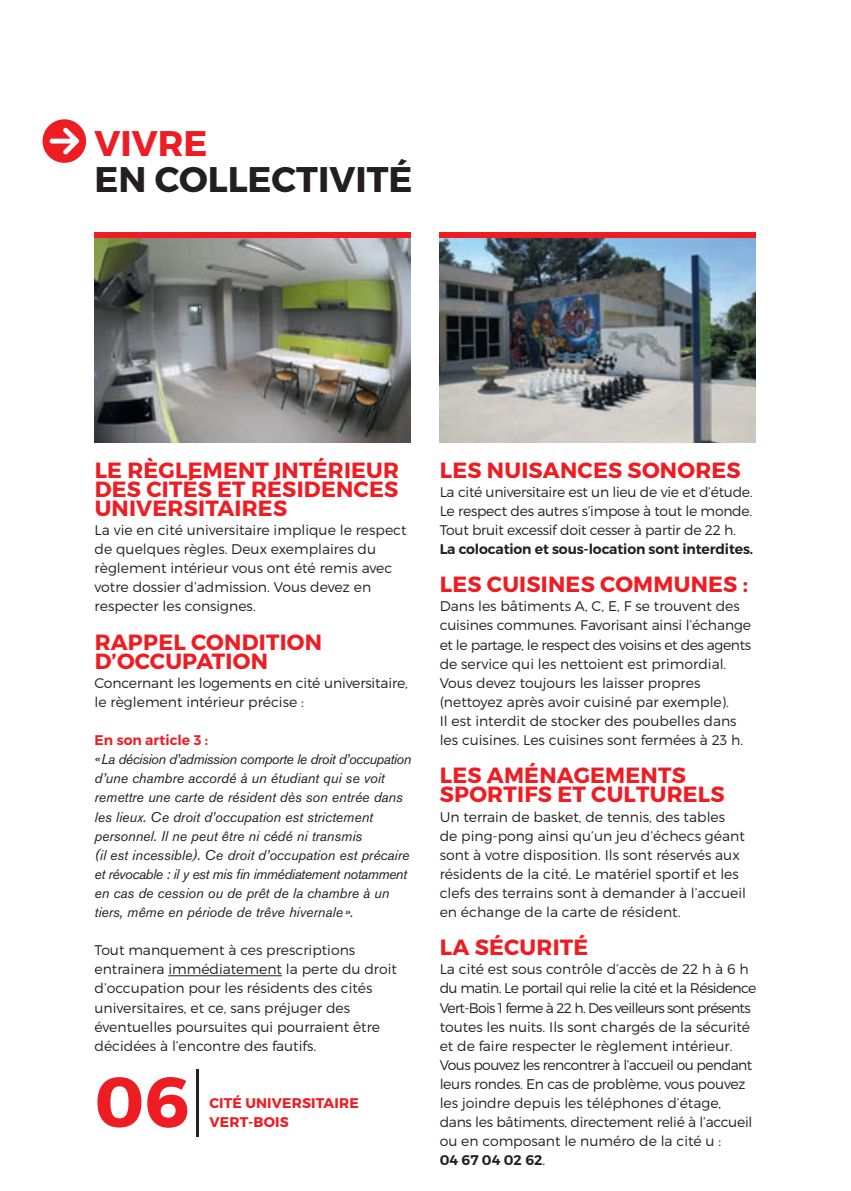
<style>
.page{position:relative;width:851px;height:1191px;background:#fff}
.page>*{position:absolute;margin:0;border:0;box-sizing:border-box;transform-origin:0 0}
.t1{font:700 70.8px "Montserrat";color:#ee1d23}
.t2{font:700 35.6px "Montserrat";color:#231f20}
.t3{font:700 35.6px "Montserrat";color:#ee1d23}
.t4{font:700 22px/19px "Montserrat";letter-spacing:.01em;color:#ee1d23}
.t5{font:300 14px/19px "Montserrat";color:#231f20}
.t6{font:300 14px/19px "Montserrat";letter-spacing:-.02em;color:#231f20}
.t7{font:italic 14px/19px "Akzidenz Grotesk BE";color:#231f20}
.t8{font:600 14px "Montserrat";letter-spacing:-.01em;color:#231f20}
.t9{font:700 14px/19px "Montserrat";letter-spacing:.01em;color:#ee1d23}
.t10{font:600 14px "Montserrat";color:#ee1d23}
.s1{font-weight:200;color:#231f20}
.s2{font-weight:600}
</style>
<div class="page">
<img style="left:439px;top:237px;width:316px;height:206px">
<img style="left:94px;top:237px;width:317px;height:205px">
<hr style="left:168px;top:975px;width:114px;height:1px;background:#231f20">
<div style="left:94px;top:232px;width:317px;height:5px;background:#ee1d23"></div>
<div style="left:439px;top:232px;width:316px;height:5px;background:#ee1d23"></div>
<svg style="left:43px;top:119px;width:43px;height:44px"></svg>
<h2 class="t3" style="left:94px;top:122px;width:114px">VIVRE</h2>
<h2 class="t2" style="left:94px;top:158px;width:319px">EN COLLECTIVITÉ</h2>
<h3 class="t4" style="left:95px;top:460px;width:306px;text-align:justify">LE RÈGLEMENT INTÉRIEUR DES CITÉS ET RÉSIDENCES UNIVERSITAIRES</h3>
<p class="t5" style="left:94px;top:520px;width:313px">La vie en cité universitaire implique le respect de quelques règles. Deux exemplaires du règlement intérieur vous ont été remis avec votre dossier d’admission. Vous devez en respecter les consignes.</p>
<h3 class="t4" style="left:95px;top:632px;width:229px">RAPPEL CONDITION<br>D’OCCUPATION</h3>
<p class="t5" style="left:94px;top:673px;width:315px">Concernant les logements en cité universitaire, le règlement intérieur précise :</p>
<p class="t10" style="left:94px;top:731px;width:115px">En son article 3 :</p>
<p class="t7" style="left:94px;top:749px;width:318px">«La décision d’admission comporte le droit d’occupation d’une chambre accordé à un étudiant qui se voit remettre une carte de résident dès son entrée dans les lieux. Ce droit d’occupation est strictement personnel. Il ne peut être ni cédé ni transmis<br>(il est incessible). Ce droit d’occupation est précaire et révocable : il y est mis fin immédiatement notamment en cas de cession ou de prêt de la chambre à un tiers, même en période de trêve hivernale».</p>
<p class="t5" style="left:94px;top:940px;width:304px">Tout manquement à ces prescriptions entrainera immédiatement la perte du droit d’occupation pour les résidents des cités universitaires, et ce, sans préjuger des éventuelles poursuites qui pourraient être décidées à l’encontre des fautifs.</p>
<h1 class="t1" style="left:94px;top:1058px;width:112px">06<span class="s1">|</span></h1>
<p class="t9" style="left:209px;top:1093px;width:151px">CITÉ UNIVERSITAIRE<br>VERT-BOIS</p>
<h3 class="t4" style="left:439px;top:460px;width:302px">LES NUISANCES SONORES</h3>
<p class="t5" style="left:439px;top:482px;width:314px;text-align:justify">La cité universitaire est un lieu de vie et d’étude.<br>Le respect des autres s’impose à tout le monde.<br>Tout bruit excessif doit cesser à partir de 22 h.</p>
<p class="t8" style="left:439px;top:540px;width:315px">La colocation et sous-location sont interdites.</p>
<h3 class="t4" style="left:439px;top:575px;width:309px">LES CUISINES COMMUNES :</h3>
<p class="t5" style="left:439px;top:596px;width:313px">Dans les bâtiments A, C, E, F se trouvent des cuisines communes. Favorisant ainsi l’échange et le partage, le respect des voisins et des agents de service qui les nettoient est primordial.<br>Vous devez toujours les laisser propres (nettoyez après avoir cuisiné par exemple).<br>Il est interdit de stocker des poubelles dans les cuisines. Les cuisines sont fermées à 23 h.</p>
<h3 class="t4" style="left:439px;top:766px;width:286px">LES AMÉNAGEMENTS<br>SPORTIFS ET CULTURELS</h3>
<p class="t5" style="left:439px;top:807px;width:308px">Un terrain de basket, de tennis, des tables de ping-pong ainsi qu’un jeu d’échecs géant sont à votre disposition. Ils sont réservés aux résidents de la cité. Le matériel sportif et les clefs des terrains sont à demander à l’accueil en échange de la carte de résident.</p>
<h3 class="t4" style="left:439px;top:938px;width:150px">LA SÉCURITÉ</h3>
<p class="t6" style="left:439px;top:959px;width:318px">La cité est sous contrôle d’accès de 22 h à 6 h du matin. Le portail qui relie la cité et la Résidence Vert-Bois 1 ferme à 22 h. Des veilleurs sont présents toutes les nuits. Ils sont chargés de la sécurité et de faire respecter le règlement intérieur.<br>Vous pouvez les rencontrer à l’accueil ou pendant leurs rondes. En cas de problème, vous pouvez les joindre depuis les téléphones d’étage, dans les bâtiments, directement relié à l’accueil ou en composant le numéro de la cité u :<br><span class="s2">04 67 04 02 62</span>.</p>
</div>
